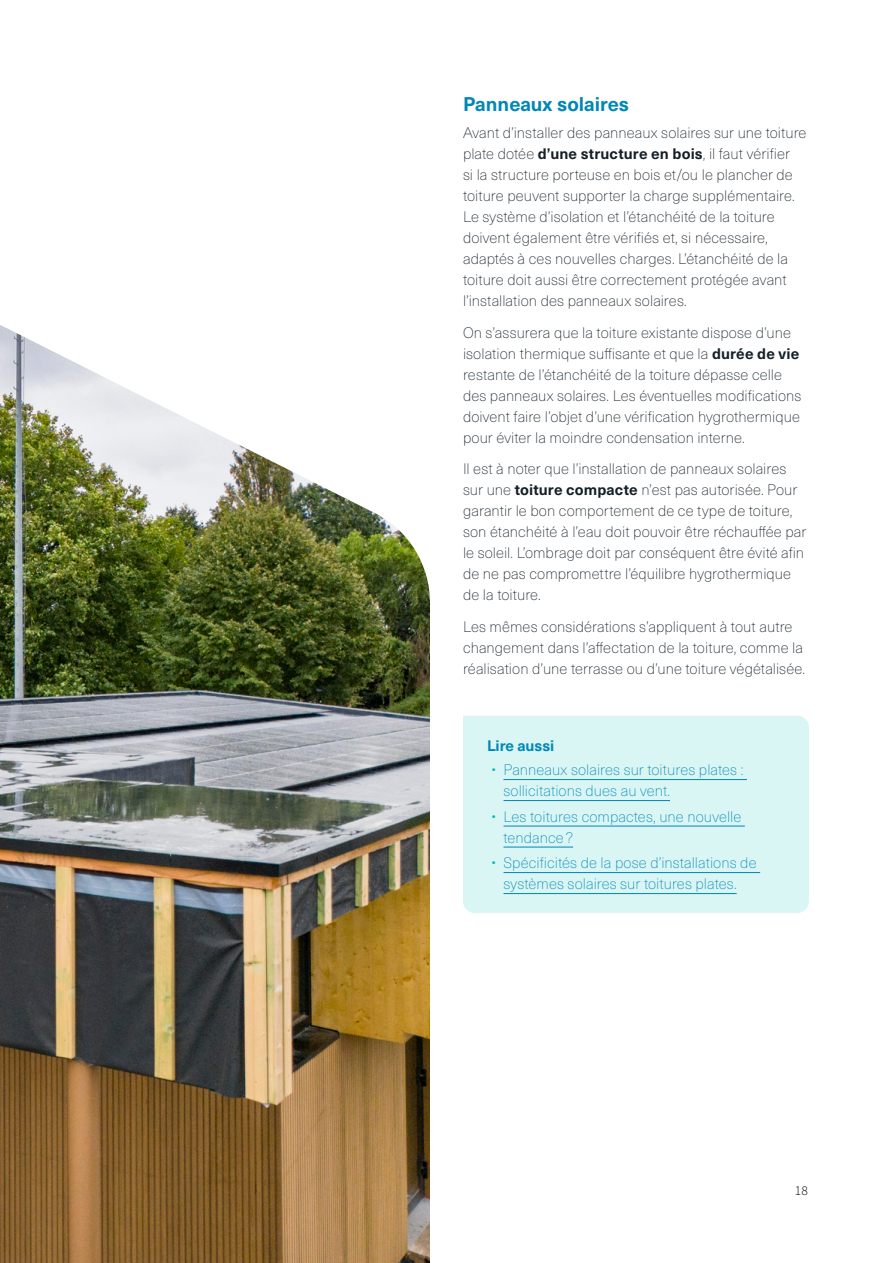
<style>
.page{position:relative;width:893px;height:1263px;background:#fff}
.page>*{position:absolute;margin:0;border:0;box-sizing:border-box;transform-origin:0 0}
.t1{font:700 19.5px "Neue Haas Unica W1 G";color:#0087b7}
.t2{font:100 15px/21px "Neue Haas Unica W1 G";letter-spacing:.005em;color:#142028}
.t3{font:100 15px/21px "Neue Haas Unica W1 G";letter-spacing:.005em;color:#0087b7}
.t4{font:700 15px "Neue Haas Unica W1 G";color:#0087b7}
.t5{font:13.5px "Source Sans Variable";color:#000}
.s1{font-weight:700}
.s2{color:#00bfb6}
</style>
<div class="page">
<div style="left:463px;top:716px;width:346px;height:197px;background:#d9f5f4"></div>
<hr style="left:503px;top:779px;width:244px;height:1px;background:#0087b7">
<hr style="left:503px;top:800px;width:167px;height:1px;background:#0087b7">
<hr style="left:503px;top:826px;width:242px;height:1px;background:#0087b7">
<hr style="left:503px;top:847px;width:70px;height:1px;background:#0087b7">
<hr style="left:503px;top:872px;width:257px;height:1px;background:#0087b7">
<hr style="left:503px;top:893px;width:234px;height:1px;background:#0087b7">
<img style="left:0;top:325px;width:430px;height:938px">
<h1 class="t1" style="left:463px;top:89px;width:168px">Panneaux solaires</h1>
<p class="t2" style="left:463px;top:122px;width:345px">Avant d’installer des panneaux solaires sur une toiture plate dotée <span class="s1">d’une structure en bois</span>, il faut vérifier<br>si la structure porteuse en bois et/ou le plancher de toiture peuvent supporter la charge supplémentaire.<br>Le système d’isolation et l’étanchéité de la toiture doivent également être vérifiés et, si nécessaire, adaptés à ces nouvelles charges. L’étanchéité de la toiture doit aussi être correctement protégée avant l’installation des panneaux solaires.</p>
<p class="t2" style="left:463px;top:321px;width:340px">On s’assurera que la toiture existante dispose d’une isolation thermique suffisante et que la <span class="s1">durée de vie </span>restante de l’étanchéité de la toiture dépasse celle des panneaux solaires. Les éventuelles modifications doivent faire l’objet d’une vérification hygrothermique pour éviter la moindre condensation interne.</p>
<p class="t2" style="left:463px;top:458px;width:345px">Il est à noter que l’installation de panneaux solaires sur une <span class="s1">toiture compacte</span> n’est pas autorisée. Pour garantir le bon comportement de ce type de toiture, son étanchéité à l’eau doit pouvoir être réchauffée par le soleil. L’ombrage doit par conséquent être évité afin de ne pas compromettre l’équilibre hygrothermique de la toiture.</p>
<p class="t2" style="left:463px;top:615px;width:344px">Les mêmes considérations s’appliquent à tout autre changement dans l’affectation de la toiture, comme la réalisation d’une terrasse ou d’une toiture végétalisée.</p>
<p class="t4" style="left:487px;top:734px;width:69px">Lire aussi</p>
<p class="t3" style="left:503px;top:759px;width:241px;text-indent:-12px"><span class="s2">•</span> Panneaux solaires sur toitures plates : sollicitations dues au vent.</p>
<p class="t3" style="left:503px;top:805px;width:239px;text-indent:-12px"><span class="s2">•</span> Les toitures compactes, une nouvelle tendance ?</p>
<p class="t3" style="left:491px;top:852px;width:267px;text-align:center"><span class="s2">•</span> Spécificités de la pose d’installations de systèmes solaires sur toitures plates.</p>
<p class="t5" style="left:795px;top:1182px;width:15px">18</p>
</div>
